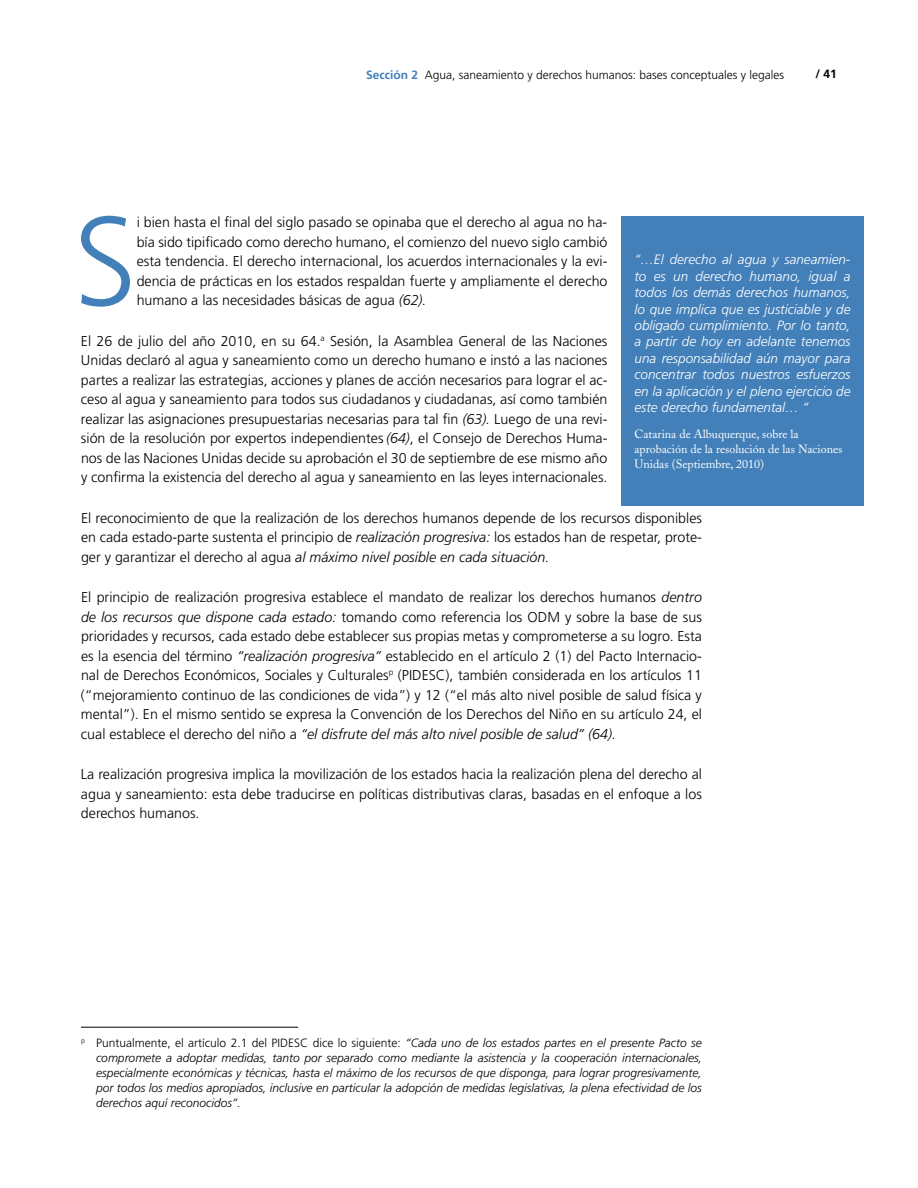
<style>
.page{position:relative;width:918px;height:1188px;background:#fff}
.page>*{position:absolute;margin:0;border:0;box-sizing:border-box;transform-origin:0 0}
.t1{font:300 126px "Frutiger";color:#4380b9}
.t2{font:300 14.25px/19.5px "Frutiger";color:#000;text-align:justify}
.t3{font:italic 300 13.5px/16.5px "Frutiger";color:#fff;text-align:justify}
.t4{font:italic 300 12px/15px "Frutiger";color:#000;text-align:justify}
.t5{font:12px/15px "Adobe Caslon";color:#fff}
.t6{font:300 12px "Frutiger";color:#000}
.t7{font:700 12px "Frutiger";color:#000}
.s1{font-weight:700;color:#4380b9}
.s2{font-style:italic}
.s3{font-style:normal}
</style>
<div class="page">
<hr style="left:81px;top:1027px;width:217px;height:1px;background:#000">
<div style="left:621px;top:216px;width:243px;height:289px;background:#4380b9"></div>
<p class="t6" style="left:366px;top:68px;width:419px"><span class="s1">Sección 2</span> Agua, saneamiento y derechos humanos: bases conceptuales y legales</p>
<p class="t7" style="left:816px;top:67px;width:23px">/ 41</p>
<h1 class="t1" style="left:74px;top:190px;width:64px">S</h1>
<p class="t2" style="left:137px;top:212px;width:472px">i bien hasta el final del siglo pasado se opinaba que el derecho al agua no ha&shy;bía sido tipificado como derecho humano, el comienzo del nuevo siglo cambió esta tendencia. El derecho internacional, los acuerdos internacionales y la evi&shy;dencia de prácticas en los estados respaldan fuerte y ampliamente el derecho humano a las necesidades básicas de agua <span class="s2">(62).</span></p>
<p class="t2" style="left:81px;top:331px;width:528px">El 26 de julio del año 2010, en su 64.<sup>a</sup> Sesión, la Asamblea General de las Naciones Unidas declaró al agua y saneamiento como un derecho humano e instó a las naciones partes a realizar las estrategias, acciones y planes de acción necesarios para lograr el ac&shy;ceso al agua y saneamiento para todos sus ciudadanos y ciudadanas, así como también realizar las asignaciones presupuestarias necesarias para tal fin <span class="s2">(63).</span> Luego de una revi&shy;sión de la resolución por expertos independientes <span class="s2">(64)</span>, el Consejo de Derechos Huma&shy;nos de las Naciones Unidas decide su aprobación el 30 de septiembre de ese mismo año y confirma la existencia del derecho al agua y saneamiento en las leyes internacionales.</p>
<p class="t2" style="left:81px;top:508px;width:623px">El reconocimiento de que la realización de los derechos humanos depende de los recursos disponibles en cada estado-parte sustenta el principio de <span class="s2">realización progresiva:</span> los estados han de respetar, prote&shy;ger y garantizar el derecho al agua <span class="s2">al máximo nivel posible en cada situación.</span></p>
<p class="t2" style="left:81px;top:587px;width:623px">El principio de realización progresiva establece el mandato de realizar los derechos humanos <span class="s2">dentro de los recursos que dispone cada estado:</span> tomando como referencia los ODM y sobre la base de sus prioridades y recursos, cada estado debe establecer sus propias metas y comprometerse a su logro. Esta es la esencia del término <span class="s2">“realización progresiva”</span> establecido en el artículo 2 (1) del Pacto Internacio&shy;nal de Derechos Económicos, Sociales y Culturales<sup>p</sup> (PIDESC), también considerada en los artículos 11 (“mejoramiento continuo de las condiciones de vida”) y 12 (“el más alto nivel posible de salud física y mental”). En el mismo sentido se expresa la Convención de los Derechos del Niño en su artículo 24, el cual establece el derecho del niño a <span class="s2">“el disfrute del más alto nivel posible de salud” (64).</span></p>
<p class="t2" style="left:81px;top:764px;width:623px">La realización progresiva implica la movilización de los estados hacia la realización plena del derecho al agua y saneamiento: esta debe traducirse en políticas distributivas claras, basadas en el enfoque a los derechos humanos.</p>
<p class="t3" style="left:634px;top:251px;width:218px">“…El derecho al agua y saneamien&shy;to es un derecho humano, igual a todos los demás derechos humanos, lo que implica que es justiciable y de obligado cumplimiento. Por lo tanto, a partir de hoy en adelante tenemos una responsabilidad aún mayor para concentrar todos nuestros esfuerzos en la aplicación y el pleno ejercicio de este derecho fundamental… “</p>
<p class="t5" style="left:634px;top:427px;width:209px">Catarina de Albuquerque, sobre la aprobación de la resolución de las Naciones<br>Unidas (Septiembre, 2010)</p>
<p class="t4" style="left:96px;top:1035px;width:608px;text-indent:-15px"><sup>p</sup> <span class="s3">Puntualmente, el artículo 2.1 del PIDESC dice lo siguiente:</span> “Cada uno de los estados partes en el presente Pacto se compromete a adoptar medidas, tanto por separado como mediante la asistencia y la cooperación internacionales, especialmente económicas y técnicas, hasta el máximo de los recursos de que disponga, para lograr progresivamente, por todos los medios apropiados, inclusive en particular la adopción de medidas legislativas, la plena efectividad de los derechos aquí reconocidos”.</p>
</div>
